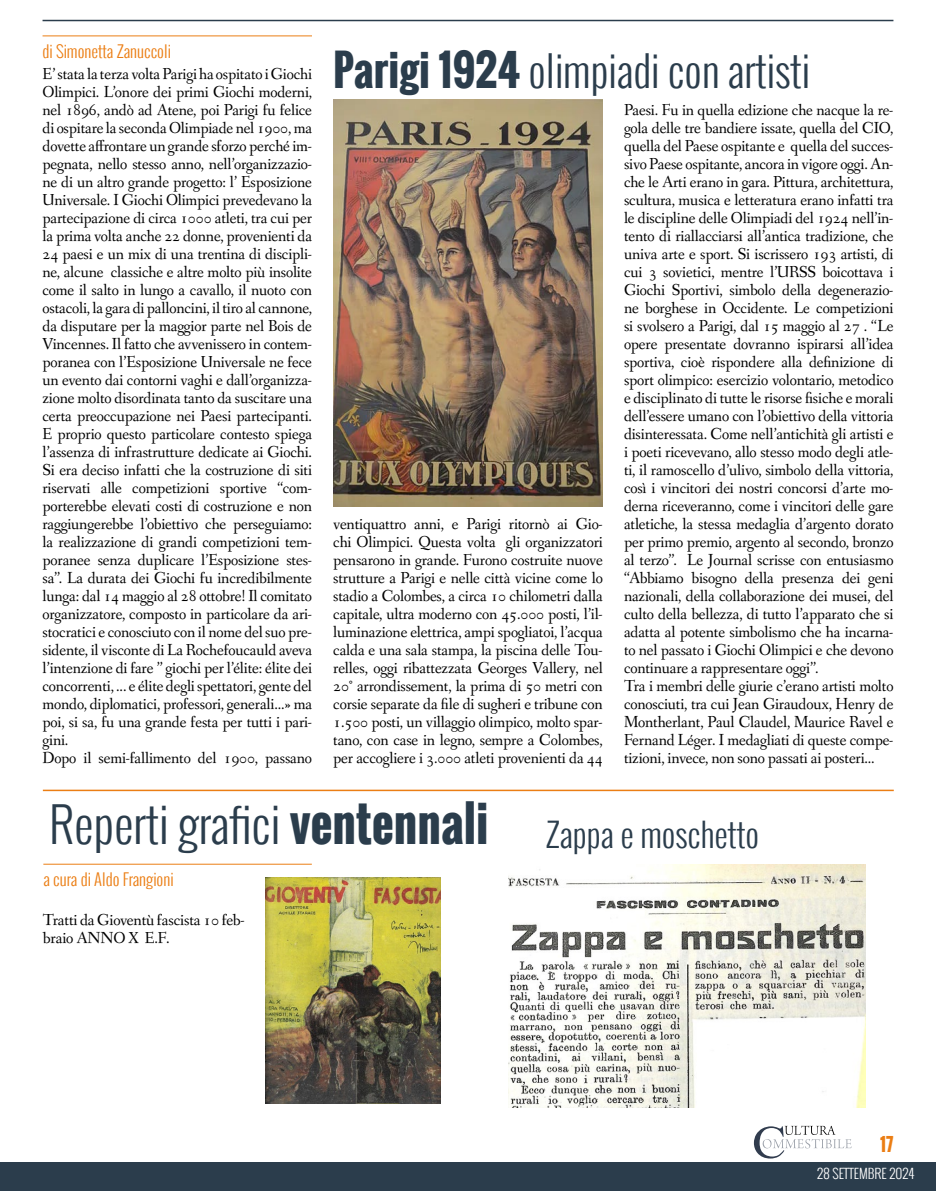
<style>
.page{position:relative;width:936px;height:1191px;background:#fff}
.page>*{position:absolute;margin:0;border:0;box-sizing:border-box;transform-origin:0 0}
.t1{font:300 48px "Oswald";color:#2b3d4c}
.t2{font:300 42px "Oswald";color:#2b3d4c}
.t3{font:300 33px "Oswald";color:#2b3d4c}
.t4{font:700 18px "Oswald";color:#eb7e14}
.t5{font:16.5px/18px "Fanwood Text";letter-spacing:-.01em;color:#000}
.t6{font:300 16.5px "Oswald";color:#eb7e14}
.t7{font:300 13.5px "Oswald";color:#fff}
.s1{font-weight:700}
</style>
<div class="page">
<div style="left:0;top:1162px;width:935px;height:29px;background:#2b3d4c"></div>
<svg style="left:753px;top:1125px;width:98px;height:33px"></svg>
<hr style="left:43px;top:20px;width:850px;height:1px;background:#2b3d4c">
<img style="left:333px;top:100px;width:269px;height:406px">
<hr style="left:43px;top:36px;width:269px;height:1px;background:#eb7e14">
<hr style="left:43px;top:789px;width:850px;height:2px;background:#eb7e14">
<hr style="left:43px;top:864px;width:269px;height:1px;background:#eb7e14">
<img style="left:508px;top:864px;width:357px;height:243px">
<img style="left:265px;top:877px;width:176px;height:226px">
<p class="t6" style="left:43px;top:39px;width:130px">di Simonetta Zanuccoli</p>
<h2 class="t2" style="left:333px;top:40px;width:478px"><span class="s1">Parigi 1924</span> olimpiadi con artisti</h2>
<p class="t5" style="left:43px;top:65px;width:271px">E’ stata la terza volta Parigi ha ospitato i Giochi Olimpici. L’onore dei primi Giochi moderni, nel 1896, andò ad Atene, poi Parigi fu felice di ospitare la seconda Olimpiade nel 1900, ma dovette affrontare un grande sforzo perché im&shy;pegnata, nello stesso anno, nell’organizzazio&shy;ne di un altro grande progetto: l’ Esposizione Universale. I Giochi Olimpici prevedevano la partecipazione di circa 1000 atleti, tra cui per la prima volta anche 22 donne, provenienti da 24 paesi e un mix di una trentina di discipli&shy;ne, alcune classiche e altre molto più insolite come il salto in lungo a cavallo, il nuoto con ostacoli, la gara di palloncini, il tiro al cannone, da disputare per la maggior parte nel Bois de Vincennes. Il fatto che avvenissero in contem&shy;poranea con l’Esposizione Universale ne fece un evento dai contorni vaghi e dall’organizza&shy;zione molto disordinata tanto da suscitare una certa preoccupazione nei Paesi partecipanti.<br>E proprio questo particolare contesto spiega l’assenza di infrastrutture dedicate ai Giochi.<br>Si era deciso infatti che la costruzione di siti riservati alle competizioni sportive “com&shy;porterebbe elevati costi di costruzione e non raggiungerebbe l’obiettivo che perseguiamo: la realizzazione di grandi competizioni tem&shy;poranee senza duplicare l’Esposizione stes&shy;sa”. La durata dei Giochi fu incredibilmente lunga: dal 14 maggio al 28 ottobre! Il comitato organizzatore, composto in particolare da ari&shy;stocratici e conosciuto con il nome del suo pre&shy;sidente, il visconte di La Rochefoucauld aveva l’intenzione di fare ” giochi per l’élite: élite dei concorrenti, ... e élite degli spettatori, gente del mondo, diplomatici, professori, generali...» ma poi, si sa, fu una grande festa per tutti i pari&shy;gini.<br>Dopo il semi-fallimento del 1900, passano</p>
<p class="t5" style="left:624px;top:101px;width:271px">Paesi. Fu in quella edizione che nacque la re&shy;gola delle tre bandiere issate, quella del CIO, quella del Paese ospitante e quella del succes&shy;sivo Paese ospitante, ancora in vigore oggi. An&shy;che le Arti erano in gara. Pittura, architettura, scultura, musica e letteratura erano infatti tra le discipline delle Olimpiadi del 1924 nell’in&shy;tento di riallacciarsi all’antica tradizione, che univa arte e sport. Si iscrissero 193 artisti, di cui 3 sovietici, mentre l’URSS boicottava i Giochi Sportivi, simbolo della degenerazio&shy;ne borghese in Occidente. Le competizioni si svolsero a Parigi, dal 15 maggio al 27 . “Le opere presentate dovranno ispirarsi all’idea sportiva, cioè rispondere alla definizione di sport olimpico: esercizio volontario, metodico e disciplinato di tutte le risorse fisiche e morali dell’essere umano con l’obiettivo della vittoria disinteressata. Come nell’antichità gli artisti e i poeti ricevevano, allo stesso modo degli atle&shy;ti, il ramoscello d’ulivo, simbolo della vittoria, così i vincitori dei nostri concorsi d’arte mo&shy;derna riceveranno, come i vincitori delle gare atletiche, la stessa medaglia d’argento dorato per primo premio, argento al secondo, bronzo al terzo”. Le Journal scrisse con entusiasmo “Abbiamo bisogno della presenza dei geni nazionali, della collaborazione dei musei, del culto della bellezza, di tutto l’apparato che si adatta al potente simbolismo che ha incarna&shy;to nel passato i Giochi Olimpici e che devono continuare a rappresentare oggi”.<br>Tra i membri delle giurie c’erano artisti molto conosciuti, tra cui Jean Giraudoux, Henry de Montherlant, Paul Claudel, Maurice Ravel e Fernand Léger. I medagliati di queste compe&shy;tizioni, invece, non sono passati ai posteri...</p>
<p class="t5" style="left:333px;top:515px;width:271px;text-align:justify">ventiquattro anni, e Parigi ritornò ai Gio&shy;chi Olimpici. Questa volta gli organizzatori pensarono in grande. Furono costruite nuove strutture a Parigi e nelle città vicine come lo stadio a Colombes, a circa 10 chilometri dalla capitale, ultra moderno con 45.000 posti, l’il&shy;luminazione elettrica, ampi spogliatoi, l’acqua calda e una sala stampa, la piscina delle Tou&shy;relles, oggi ribattezzata Georges Vallery, nel 20° arrondissement, la prima di 50 metri con corsie separate da file di sugheri e tribune con 1.500 posti, un villaggio olimpico, molto spar&shy;tano, con case in legno, sempre a Colombes, per accogliere i 3.000 atleti provenienti da 44</p>
<h1 class="t1" style="left:49px;top:788px;width:441px">Reperti grafici <span class="s1">ventennali</span></h1>
<p class="t6" style="left:43px;top:867px;width:132px">a cura di Aldo Frangioni</p>
<p class="t5" style="left:43px;top:911px;width:203px">Tratti da Gioventù fascista 10 feb&shy;braio ANNO X E.F.</p>
<h3 class="t3" style="left:545px;top:810px;width:215px">Zappa e moschetto</h3>
<p class="t4" style="left:880px;top:1130px;width:15px">17</p>
<p class="t7" style="left:817px;top:1164px;width:98px">28 SETTEMBRE 2024</p>
</div>
